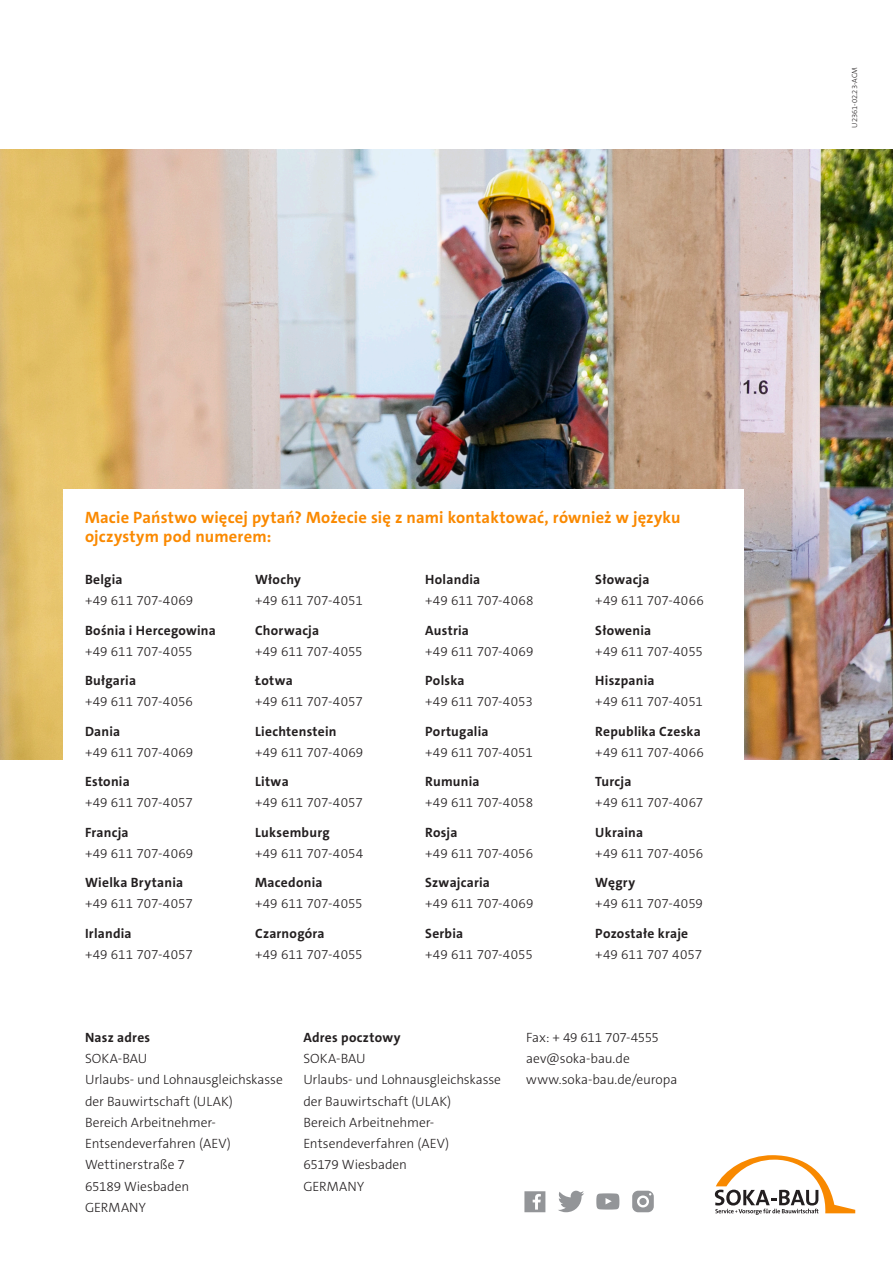
<style>
.page{position:relative;width:893px;height:1263px;background:#fff}
.page>*{position:absolute;margin:0;border:0;box-sizing:border-box;transform-origin:0 0}
.Fließtext_schwarz{font:700 16.5px/19.5px "The Sans C5";letter-spacing:.01em;color:#fa8900}
.Fließtext_schwarz-2{font:300 13.5px/21px "The Sans C5";color:#231f20}
.Fließtext_schwarz-3{font:700 13.5px/21px "The Sans C5";letter-spacing:.02em;color:#231f20}
.Fließtext_schwarz-4{font:300 13.5px "The Sans C5";letter-spacing:-.025em;color:#231f20}
.t1{font:300 7.5px "The Sans C5";color:#231f20}
.s1{font-weight:700}
.s2{font-weight:300}
</style>
<div class="page">
<img style="left:0;top:150px;width:893px;height:609px">
<div style="left:64px;top:489px;width:680px;height:493px;background:#fff"></div>
<svg style="left:715px;top:1155px;width:140px;height:60px"></svg>
<svg style="left:524px;top:1191px;width:21px;height:21px"></svg>
<svg style="left:558px;top:1191px;width:26px;height:21px"></svg>
<svg style="left:596px;top:1193px;width:23px;height:16px"></svg>
<svg style="left:632px;top:1191px;width:22px;height:21px"></svg>
<p class="t1" style="left:850px;top:128px;width:62px;rotate:-90deg">U2361-02.23-ACM</p>
<p class="Fließtext_schwarz" style="left:85px;top:507px;width:597px">Macie Państwo więcej pytań? Możecie się z nami kontaktować, również w języku ojczystym pod numerem:</p>
<p class="Fließtext_schwarz-2" style="left:85px;top:569px;width:110px"><span class="s1">Belgia<br></span>+49 611 707-4069</p>
<p class="Fließtext_schwarz-3" style="left:85px;top:620px;width:132px">Bośnia i Hercegowina <span class="s2">+49 611 707-4055</span></p>
<p class="Fließtext_schwarz-2" style="left:85px;top:670px;width:109px"><span class="s1">Bułgaria<br></span>+49 611 707-4056</p>
<p class="Fließtext_schwarz-2" style="left:85px;top:721px;width:110px"><span class="s1">Dania<br></span>+49 611 707-4069</p>
<p class="Fließtext_schwarz-2" style="left:85px;top:771px;width:109px"><span class="s1">Estonia<br></span>+49 611 707-4057</p>
<p class="Fließtext_schwarz-2" style="left:85px;top:822px;width:110px"><span class="s1">Francja<br></span>+49 611 707-4069</p>
<p class="Fließtext_schwarz-3" style="left:85px;top:872px;width:109px">Wielka Brytania <span class="s2">+49 611 707-4057</span></p>
<p class="Fließtext_schwarz-2" style="left:85px;top:923px;width:109px"><span class="s1">Irlandia<br></span>+49 611 707-4057</p>
<p class="Fließtext_schwarz-2" style="left:255px;top:569px;width:109px"><span class="s1">Włochy<br></span>+49 611 707-4051</p>
<p class="Fließtext_schwarz-2" style="left:255px;top:620px;width:109px"><span class="s1">Chorwacja<br></span>+49 611 707-4055</p>
<p class="Fließtext_schwarz-2" style="left:255px;top:670px;width:109px"><span class="s1">Łotwa<br></span>+49 611 707-4057</p>
<p class="Fließtext_schwarz-2" style="left:255px;top:721px;width:110px"><span class="s1">Liechtenstein<br></span>+49 611 707-4069</p>
<p class="Fließtext_schwarz-2" style="left:255px;top:771px;width:109px"><span class="s1">Litwa<br></span>+49 611 707-4057</p>
<p class="Fließtext_schwarz-2" style="left:255px;top:822px;width:110px"><span class="s1">Luksemburg<br></span>+49 611 707-4054</p>
<p class="Fließtext_schwarz-2" style="left:255px;top:872px;width:109px"><span class="s1">Macedonia<br></span>+49 611 707-4055</p>
<p class="Fließtext_schwarz-2" style="left:255px;top:923px;width:109px"><span class="s1">Czarnogóra<br></span>+49 611 707-4055</p>
<p class="Fließtext_schwarz-2" style="left:425px;top:569px;width:110px"><span class="s1">Holandia<br></span>+49 611 707-4068</p>
<p class="Fließtext_schwarz-2" style="left:425px;top:620px;width:110px"><span class="s1">Austria<br></span>+49 611 707-4069</p>
<p class="Fließtext_schwarz-2" style="left:425px;top:670px;width:109px"><span class="s1">Polska<br></span>+49 611 707-4053</p>
<p class="Fließtext_schwarz-2" style="left:425px;top:721px;width:109px"><span class="s1">Portugalia<br></span>+49 611 707-4051</p>
<p class="Fließtext_schwarz-2" style="left:425px;top:771px;width:109px"><span class="s1">Rumunia<br></span>+49 611 707-4058</p>
<p class="Fließtext_schwarz-2" style="left:425px;top:822px;width:109px"><span class="s1">Rosja<br></span>+49 611 707-4056</p>
<p class="Fließtext_schwarz-2" style="left:425px;top:872px;width:110px"><span class="s1">Szwajcaria<br></span>+49 611 707-4069</p>
<p class="Fließtext_schwarz-2" style="left:425px;top:923px;width:109px"><span class="s1">Serbia<br></span>+49 611 707-4055</p>
<p class="Fließtext_schwarz-2" style="left:595px;top:569px;width:110px"><span class="s1">Słowacja<br></span>+49 611 707-4066</p>
<p class="Fließtext_schwarz-2" style="left:595px;top:620px;width:109px"><span class="s1">Słowenia<br></span>+49 611 707-4055</p>
<p class="Fließtext_schwarz-2" style="left:595px;top:670px;width:109px"><span class="s1">Hiszpania<br></span>+49 611 707-4051</p>
<p class="Fließtext_schwarz-3" style="left:595px;top:721px;width:110px">Republika Czeska <span class="s2">+49 611 707-4066</span></p>
<p class="Fließtext_schwarz-2" style="left:595px;top:771px;width:110px"><span class="s1">Turcja<br></span>+49 611 707-4067</p>
<p class="Fließtext_schwarz-2" style="left:595px;top:822px;width:109px"><span class="s1">Ukraina<br></span>+49 611 707-4056</p>
<p class="Fließtext_schwarz-2" style="left:595px;top:872px;width:109px"><span class="s1">Węgry<br></span>+49 611 707-4059</p>
<p class="Fließtext_schwarz-3" style="left:595px;top:923px;width:108px">Pozostałe kraje <span class="s2">+49 611 707 4057</span></p>
<p class="Fließtext_schwarz-3" style="left:85px;top:1027px;width:67px">Nasz adres</p>
<p class="Fließtext_schwarz-2" style="left:85px;top:1048px;width:64px">SOKA-BAU</p>
<p class="Fließtext_schwarz-2" style="left:85px;top:1069px;width:199px">Urlaubs- und Lohnausgleichskasse der Bauwirtschaft (ULAK)</p>
<p class="Fließtext_schwarz-2" style="left:85px;top:1112px;width:147px">Bereich Arbeitnehmer-<br>Entsendeverfahren (AEV)</p>
<p class="Fließtext_schwarz-2" style="left:85px;top:1154px;width:106px">Wettinerstraße 7<br>65189 Wiesbaden</p>
<p class="Fließtext_schwarz-2" style="left:85px;top:1197px;width:62px">GERMANY</p>
<p class="Fließtext_schwarz-3" style="left:303px;top:1027px;width:99px">Adres pocztowy</p>
<p class="Fließtext_schwarz-2" style="left:303px;top:1048px;width:64px">SOKA-BAU</p>
<p class="Fließtext_schwarz-2" style="left:303px;top:1069px;width:199px">Urlaubs- und Lohnausgleichskasse der Bauwirtschaft (ULAK)</p>
<p class="Fließtext_schwarz-2" style="left:303px;top:1112px;width:147px">Bereich Arbeitnehmer-<br>Entsendeverfahren (AEV)</p>
<p class="Fließtext_schwarz-2" style="left:303px;top:1154px;width:105px">65179 Wiesbaden</p>
<p class="Fließtext_schwarz-2" style="left:303px;top:1176px;width:62px">GERMANY</p>
<p class="Fließtext_schwarz-4" style="left:526px;top:1029px;width:134px">Fax: + 49 611 707-4555</p>
<p class="Fließtext_schwarz-2" style="left:526px;top:1048px;width:105px">aev@soka-bau.de</p>
<p class="Fließtext_schwarz-2" style="left:526px;top:1069px;width:153px">www.soka-bau.de/europa</p>
</div>
